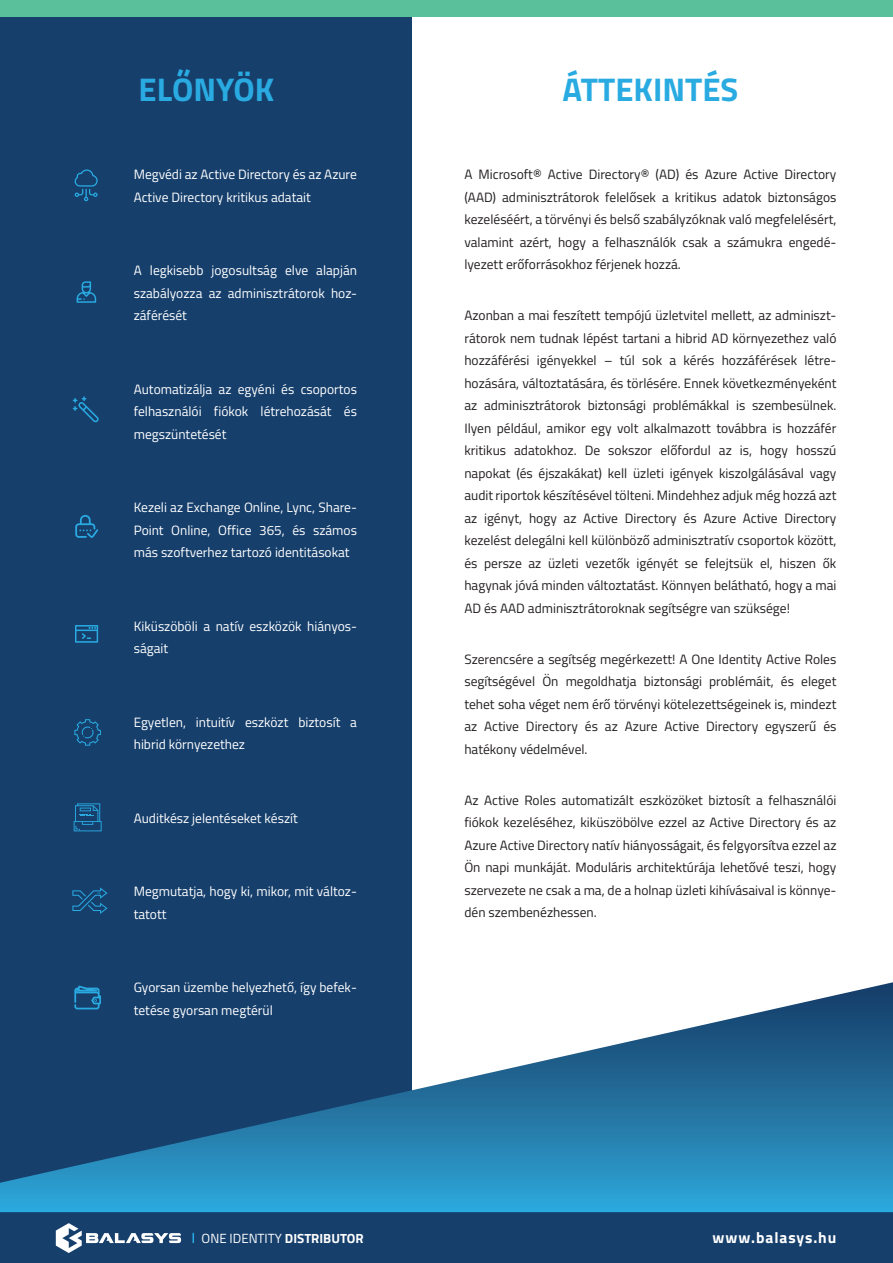
<style>
.page{position:relative;width:893px;height:1263px;background:#fff}
.page>*{position:absolute;margin:0;border:0;box-sizing:border-box;transform-origin:0 0}
.t1{font:700 32.85px "Titillium Web";color:#29abe2}
.t2{font:700 15.6px "Titillium Web";letter-spacing:.06em;color:#fff}
.t3{font:13.5px/22.5px "Titillium Web";color:#231f20;text-align:justify}
.t4{font:13.5px/22.5px "Titillium Web";color:#fff}
.t5{font:13.2px "Titillium Web";color:#fff}
.s1{font-weight:700}
</style>
<div class="page">
<div style="left:0;top:17px;width:411px;height:1173px;background:#163f6c"></div>
<div style="left:0;top:1212px;width:893px;height:51px;background:#163f6c"></div>
<svg style="left:56px;top:1223px;width:125px;height:30px"></svg>
<div style="left:0;top:0;width:893px;height:17px;background:#5ac09b"></div>
<svg style="left:75px;top:169px;width:23px;height:32px"></svg>
<svg style="left:77px;top:281px;width:19px;height:22px"></svg>
<svg style="left:75px;top:625px;width:23px;height:18px"></svg>
<svg style="left:75px;top:515px;width:23px;height:23px"></svg>
<svg style="left:73px;top:396px;width:26px;height:27px"></svg>
<svg style="left:74px;top:719px;width:27px;height:27px"></svg>
<svg style="left:0;top:982px;width:893px;height:230px"></svg>
<svg style="left:74px;top:803px;width:28px;height:28px"></svg>
<svg style="left:72px;top:887px;width:36px;height:27px"></svg>
<h1 class="t1" style="left:139px;top:64px;width:137px">ELŐNYÖK</h1>
<h1 class="t1" style="left:562px;top:64px;width:177px">ÁTTEKINTÉS</h1>
<p class="t4" style="left:134px;top:163px;width:225px">Megvédi az Active Directory és az Azure<br>Active Directory kritikus adatait</p>
<p class="t4" style="left:134px;top:259px;width:225px;text-align:justify">A legkisebb jogosultság elve alapján szabályozza az adminisztrátorok hoz&shy;záférését</p>
<p class="t4" style="left:134px;top:377px;width:225px;text-align:justify">Automatizálja az egyéni és csoportos felhasználói fiókok létrehozását és megszüntetését</p>
<p class="t4" style="left:134px;top:496px;width:225px;text-align:justify">Kezeli az Exchange Online, Lync, Share-Point Online, Office 365, és számos más szoftverhez tartozó identitásokat</p>
<p class="t4" style="left:134px;top:614px;width:225px">Kiküszöböli a natív eszközök hiányos&shy;ságait</p>
<p class="t4" style="left:134px;top:710px;width:225px">Egyetlen, intuitív eszközt biztosít a hibrid környezethez</p>
<p class="t4" style="left:134px;top:806px;width:166px">Auditkész jelentéseket készít</p>
<p class="t4" style="left:134px;top:880px;width:225px">Megmutatja, hogy ki, mikor, mit változ&shy;tatott</p>
<p class="t4" style="left:134px;top:976px;width:225px">Gyorsan üzembe helyezhető, így befek&shy;tetése gyorsan megtérül</p>
<p class="t3" style="left:464px;top:163px;width:374px">A Microsoft® Active Directory® (AD) és Azure Active Directory (AAD) adminisztrátorok felelősek a kritikus adatok biztonságos kezeléséért, a törvényi és belső szabályzóknak való megfelelésért, valamint azért, hogy a felhasználók csak a számukra engedé&shy;lyezett erőforrásokhoz férjenek hozzá.</p>
<p class="t3" style="left:464px;top:304px;width:374px">Azonban a mai feszített tempójú üzletvitel mellett, az adminiszt&shy;rátorok nem tudnak lépést tartani a hibrid AD környezethez való hozzáférési igényekkel – túl sok a kérés hozzáférések létre&shy;hozására, változtatására, és törlésére. Ennek következményeként az adminisztrátorok biztonsági problémákkal is szembesülnek.<br>Ilyen például, amikor egy volt alkalmazott továbbra is hozzáfér kritikus adatokhoz. De sokszor előfordul az is, hogy hosszú napokat (és éjszakákat) kell üzleti igények kiszolgálásával vagy audit riportok készítésével tölteni. Mindehhez adjuk még hozzá azt az igényt, hogy az Active Directory és Azure Active Directory kezelést delegálni kell különböző adminisztratív csoportok között, és persze az üzleti vezetők igényét se felejtsük el, hiszen ők hagynak jóvá minden változtatást. Könnyen belátható, hogy a mai AD és AAD adminisztrátoroknak segítségre van szüksége!</p>
<p class="t3" style="left:464px;top:647px;width:374px">Szerencsére a segítség megérkezett! A One Identity Active Roles segítségével Ön megoldhatja biztonsági problémáit, és eleget tehet soha véget nem érő törvényi kötelezettségeinek is, mindezt az Active Directory és az Azure Active Directory egyszerű és hatékony védelmével.</p>
<p class="t3" style="left:464px;top:788px;width:374px">Az Active Roles automatizált eszközöket biztosít a felhasználói fiókok kezeléséhez, kiküszöbölve ezzel az Active Directory és az Azure Active Directory natív hiányosságait, és felgyorsítva ezzel az Ön napi munkáját. Moduláris architektúrája lehetővé teszi, hogy szervezete ne csak a ma, de a holnap üzleti kihívásaival is könnye&shy;dén szembenézhessen.</p>
<p class="t5" style="left:202px;top:1228px;width:164px">ONE IDENTITY <span class="s1">DISTRIBUTOR</span></p>
<p class="t2" style="left:713px;top:1226px;width:125px">www.balasys.hu</p>
</div>
